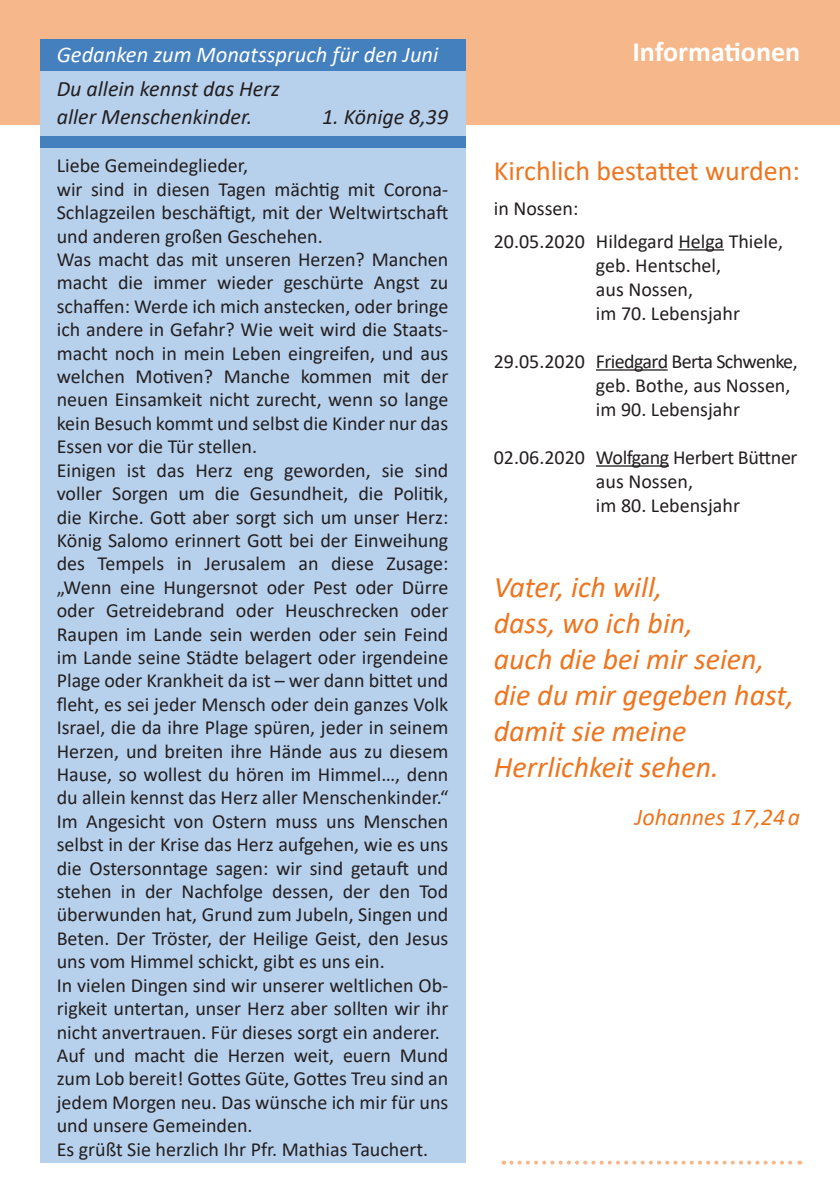
<style>
.page{position:relative;width:840px;height:1191px;background:#fff}
.page>*{position:absolute;margin:0;border:0;box-sizing:border-box;transform-origin:0 0}
.t1{font:italic 30px/36px "Calibri";color:#ed751f}
.t2{font:28px "Calibri";color:#ed751f}
.t3{font:700 28px "Calibri";color:#fff}
.t4{font:italic 24px "Calibri";color:#ed751f}
.t5{font:italic 22.4px "Calibri";color:#fff}
.t6{font:italic 22px/28px "Calibri";color:#231f20}
.t7{font:20px/23.4px "Calibri";color:#231f20}
</style>
<div class="page">
<div style="left:0;top:0;width:839px;height:125px;background:#f6b88a"></div>
<svg style="left:511px;top:1160px;width:288px;height:4px"></svg>
<hr style="left:678px;top:249px;width:45px;height:1px;background:#231f20">
<hr style="left:595px;top:369px;width:72px;height:1px;background:#231f20">
<hr style="left:595px;top:465px;width:73px;height:1px;background:#231f20">
<div style="left:40px;top:40px;width:425px;height:1122px;background:#b7d0ec"></div>
<div style="left:40px;top:136px;width:425px;height:11px;background:#4580be"></div>
<div style="left:40px;top:40px;width:425px;height:31px;background:#4580be"></div>
<p class="t5" style="left:57px;top:39px;width:383px">Gedanken zum Monatsspruch für den Juni</p>
<p class="t6" style="left:57px;top:74px;width:224px">Du allein kennst das Herz aller Menschenkinder.</p>
<p class="t6" style="left:322px;top:102px;width:128px">1. Könige 8,39</p>
<p class="t7" style="left:57px;top:153px;width:393px">Liebe Gemeindeglieder,<br>wir sind in diesen Tagen mächtig mit Corona-Schlagzeilen beschäftigt, mit der Weltwirtschaft und anderen großen Geschehen.<br>Was macht das mit unseren Herzen? Manchen macht die immer wieder geschürte Angst zu schaffen: Werde ich mich anstecken, oder bringe ich andere in Gefahr? Wie weit wird die Staats&shy;macht noch in mein Leben eingreifen, und aus welchen Motiven? Manche kommen mit der neuen Einsamkeit nicht zurecht, wenn so lange kein Besuch kommt und selbst die Kinder nur das Essen vor die Tür stellen.<br>Einigen ist das Herz eng geworden, sie sind voller Sorgen um die Gesundheit, die Politik, die Kirche. Gott aber sorgt sich um unser Herz:<br>König Salomo erinnert Gott bei der Einweihung des Tempels in Jerusalem an diese Zusage: „Wenn eine Hungersnot oder Pest oder Dürre oder Getreidebrand oder Heuschrecken oder Raupen im Lande sein werden oder sein Feind im Lande seine Städte belagert oder irgendeine Plage oder Krankheit da ist – wer dann bittet und fleht, es sei jeder Mensch oder dein ganzes Volk Israel, die da ihre Plage spüren, jeder in seinem Herzen, und breiten ihre Hände aus zu diesem Hause, so wollest du hören im Himmel…, denn du allein kennst das Herz aller Menschenkinder.“ Im Angesicht von Ostern muss uns Menschen selbst in der Krise das Herz aufgehen, wie es uns die Ostersonntage sagen: wir sind getauft und stehen in der Nachfolge dessen, der den Tod überwunden hat, Grund zum Jubeln, Singen und Beten. Der Tröster, der Heilige Geist, den Jesus uns vom Himmel schickt, gibt es uns ein.<br>In vielen Dingen sind wir unserer weltlichen Ob&shy;rigkeit untertan, unser Herz aber sollten wir ihr nicht anvertrauen. Für dieses sorgt ein anderer.<br>Auf und macht die Herzen weit, euern Mund zum Lob bereit! Gottes Güte, Gottes Treu sind an jedem Morgen neu. Das wünsche ich mir für uns und unsere Gemeinden.<br>Es grüßt Sie herzlich Ihr Pfr. Mathias Tauchert.</p>
<h2 class="t3" style="left:632px;top:32px;width:169px">Informationen</h2>
<h2 class="t2" style="left:493px;top:151px;width:307px">Kirchlich bestattet wurden:</h2>
<p class="t7" style="left:493px;top:192px;width:290px;line-height:32.4px">in Nossen:<br>20.05.2020 Hildegard Helga Thiele,</p>
<p class="t7" style="left:595px;top:252px;width:145px;line-height:24px">geb. Hentschel, aus Nossen,<br>im 70. Lebensjahr</p>
<p class="t7" style="left:595px;top:348px;width:203px;line-height:24px;text-indent:-102px">29.05.2020 Friedgard Berta Schwenke, geb. Bothe, aus Nossen, im 90. Lebensjahr</p>
<p class="t7" style="left:595px;top:444px;width:203px;line-height:24px;text-indent:-102px">02.06.2020 Wolfgang Herbert Büttner aus Nossen,<br>im 80. Lebensjahr</p>
<h1 class="t1" style="left:493px;top:567px;width:301px">Vater, ich will,<br>dass, wo ich bin,<br>auch die bei mir seien, die du mir gegeben hast, damit sie meine<br>Herrlichkeit sehen.</h1>
<p class="t4" style="left:634px;top:800px;width:167px">Johannes 17,24a</p>
</div>
